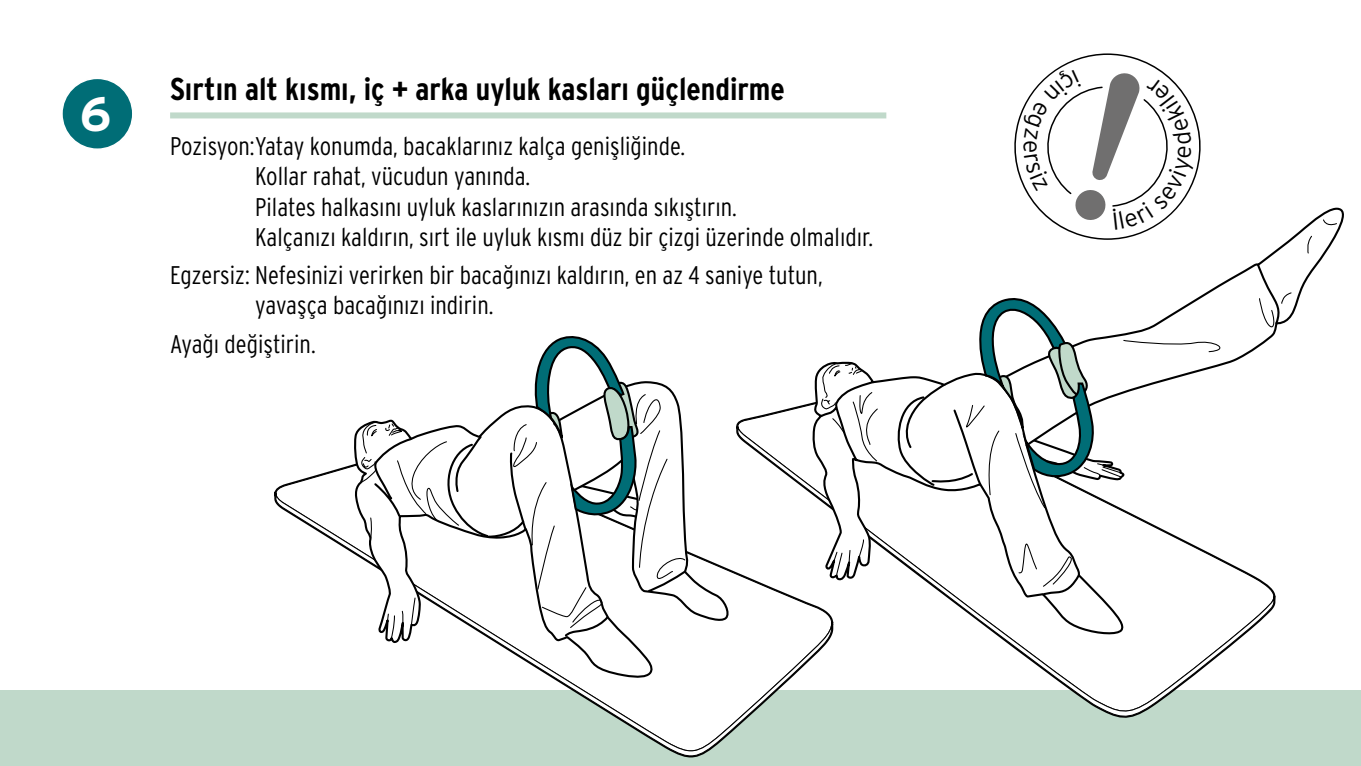
<style>
.page{position:relative;width:1361px;height:766px;background:#fff}
.page>*{position:absolute;margin:0;border:0;box-sizing:border-box;transform-origin:0 0}
.ID_M01_KREIS_SCHWARZ{font:700 48px "Interstate OT";color:#fff}
.id_headline_Übung_li{font:700 condensed 31.5px "Interstate OT";color:#000}
.ID_FLIESSTEXT{font:300 condensed 25.5px/30px "Interstate OT";color:#000}
.t1{font:300 24.6px "Interstate OT";color:#000}
</style>
<div class="page">
<div style="left:0;top:690px;width:1361px;height:75px;background:#c0d9ca"></div>
<svg style="left:275px;top:482px;width:474px;height:275px"></svg>
<svg style="left:352px;top:427px;width:381px;height:256px"></svg>
<svg style="left:360px;top:336px;width:328px;height:303px"></svg>
<svg style="left:737px;top:425px;width:506px;height:292px"></svg>
<svg style="left:810px;top:207px;width:534px;height:429px"></svg>
<svg style="left:819px;top:362px;width:60px;height:213px"></svg>
<svg style="left:828px;top:219px;width:509px;height:158px"></svg>
<svg style="left:892px;top:288px;width:233px;height:308px"></svg>
<div style="left:170px;top:112px;width:716px;height:6px;background:#c0d9ca"></div>
<div style="left:62px;top:78px;width:71px;height:71px;background:#006d76;border-radius:50%"></div>
<div style="left:61px;top:78px;width:73px;height:72px;border:2px solid #fff;border-radius:50%"></div>
<svg style="left:1005px;top:53px;width:204px;height:187px"></svg>
<p class="ID_M01_KREIS_SCHWARZ" style="left:80px;top:85px;width:33px">6</p>
<p class="id_headline_Übung_li" style="left:170px;top:69px;width:616px">Sırtın alt kısmı, iç + arka uyluk kasları güçlendirme</p>
<p class="ID_FLIESSTEXT" style="left:255px;top:131px;width:619px;text-indent:-85px">Pozisyon:Yatay konumda, bacaklarınız kalça genişliğinde.<br>Kollar rahat, vücudun yanında.<br>Pilates halkasını uyluk kaslarınızın arasında sıkıştırın.<br>Kalçanızı kaldırın, sırt ile uyluk kısmı düz bir çizgi üzerinde olmalıdır.</p>
<p class="ID_FLIESSTEXT" style="left:255px;top:260px;width:569px;text-indent:-85px">Egzersiz: Nefesinizi verirken bir bacağınızı kaldırın, en az 4 saniye tutun, yavaşça bacağınızı indirin.</p>
<p class="ID_FLIESSTEXT" style="left:170px;top:329px;width:147px">Ayağı değiştirin.</p>
<p class="t1" style="left:1046px;top:139px;width:15px;rotate:90deg">e</p>
</div>
